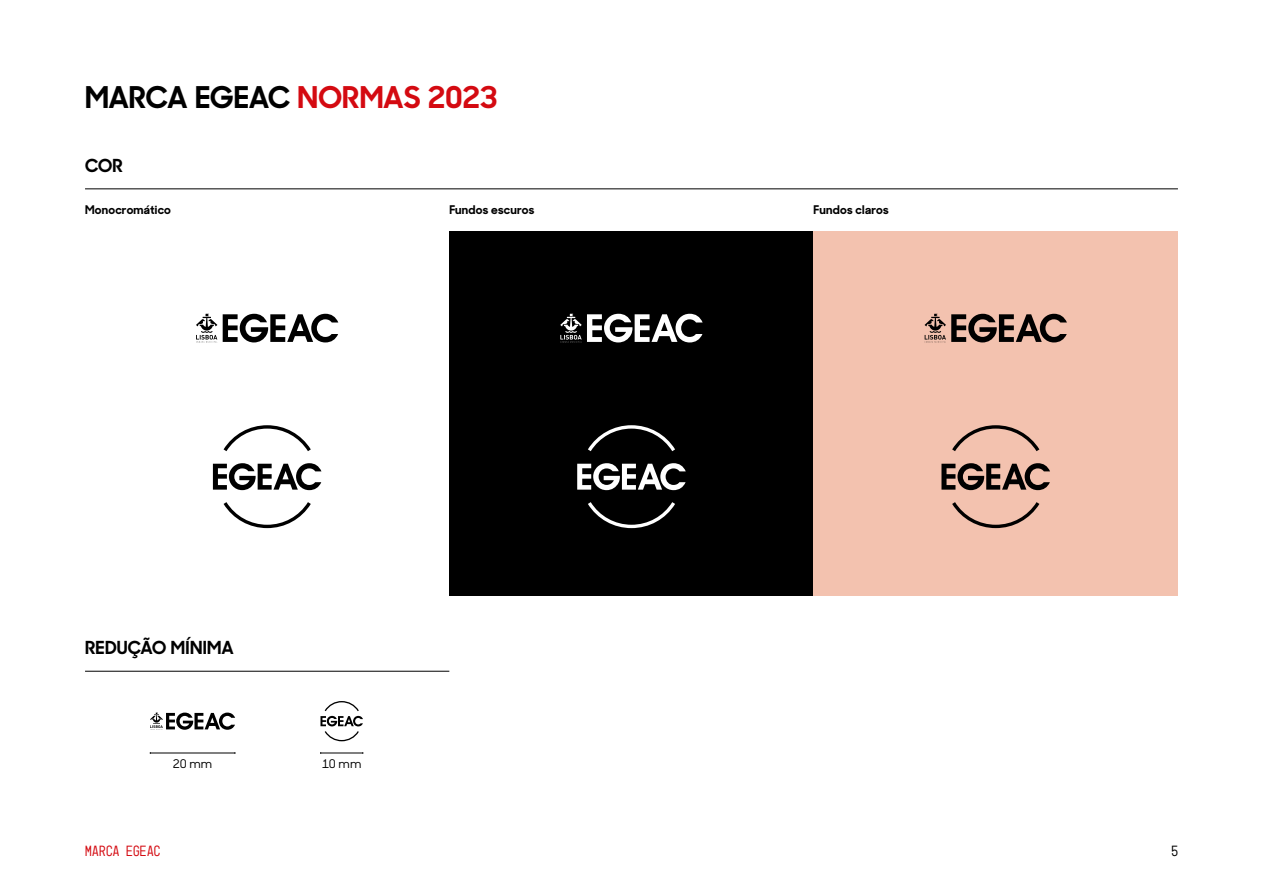
<style>
.page{position:relative;width:1263px;height:893px;background:#fff}
.page>*{position:absolute;margin:0;border:0;box-sizing:border-box;transform-origin:0 0}
.t1{font:700 30px "Sharp Sans No 1";letter-spacing:-.01em;color:#000}
.t2{font:700 18px "Sharp Sans No 1";letter-spacing:.01em;color:#000}
.t3{font:300 15px "Mono 45 Headline";letter-spacing:.02em;color:#d40a11}
.t4{font:300 15px "Mono 45 Headline";color:#000}
.t5{font:700 12px "Sharp Sans No 1";letter-spacing:.02em;color:#000}
.t6{font:500 12px "Sharp Sans No 1";letter-spacing:-.005em;color:#000}
.s1{color:#d40a11}
</style>
<div class="page">
<div style="left:449px;top:231px;width:365px;height:364px;background:#000"></div>
<div style="left:814px;top:231px;width:364px;height:364px;background:#f3c2af"></div>
<svg style="left:223px;top:314px;width:115px;height:28px"></svg>
<svg style="left:196px;top:314px;width:21px;height:28px"></svg>
<svg style="left:925px;top:314px;width:142px;height:28px"></svg>
<svg style="left:560px;top:314px;width:143px;height:28px"></svg>
<svg style="left:213px;top:425px;width:108px;height:103px"></svg>
<svg style="left:941px;top:425px;width:109px;height:103px"></svg>
<svg style="left:577px;top:425px;width:109px;height:103px"></svg>
<hr style="left:85px;top:188px;width:1093px;height:1px;background:#000">
<hr style="left:85px;top:671px;width:364px;height:1px;background:#000">
<svg style="left:150px;top:713px;width:85px;height:17px"></svg>
<svg style="left:320px;top:701px;width:43px;height:40px"></svg>
<hr style="left:150px;top:753px;width:85px;height:1px;background:#000">
<hr style="left:321px;top:753px;width:42px;height:1px;background:#000">
<h1 class="t1" style="left:85px;top:74px;width:414px">MARCA EGEAC <span class="s1">NORMAS 2023</span></h1>
<h2 class="t2" style="left:85px;top:152px;width:39px">COR</h2>
<p class="t5" style="left:85px;top:201px;width:87px">Monocromático</p>
<p class="t5" style="left:449px;top:201px;width:87px">Fundos escuros</p>
<p class="t5" style="left:814px;top:201px;width:77px">Fundos claros</p>
<h2 class="t2" style="left:85px;top:634px;width:150px">REDUÇÃO MÍNIMA</h2>
<p class="t6" style="left:173px;top:755px;width:41px">20 mm</p>
<p class="t6" style="left:322px;top:755px;width:41px">10 mm</p>
<p class="t3" style="left:85px;top:842px;width:77px">MARCA EGEAC</p>
<p class="t4" style="left:1171px;top:842px;width:8px">5</p>
</div>
